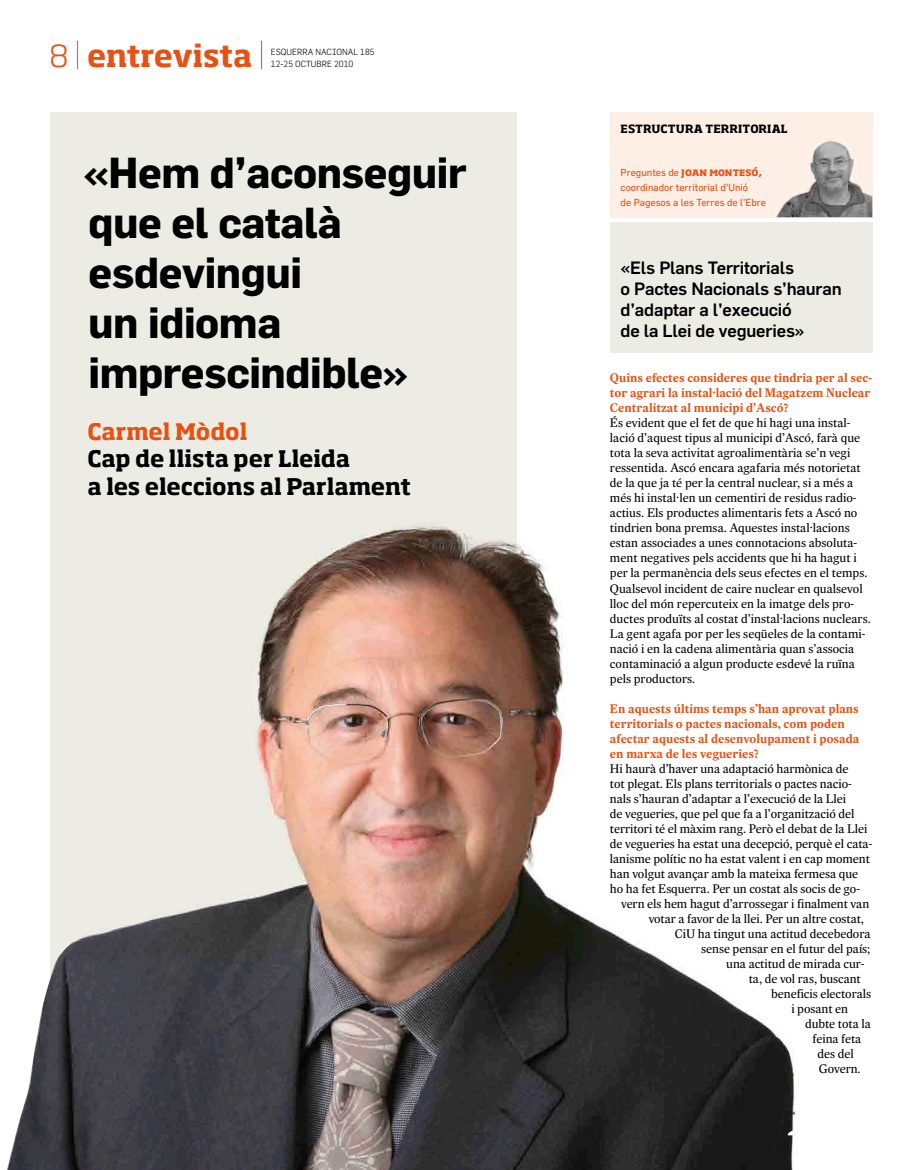
<style>
.page{position:relative;width:922px;height:1170px;background:#fff}
.page>*{position:absolute;margin:0;border:0;box-sizing:border-box;transform-origin:0 0}
.t1{font:700 42.5px/50px "Flama";letter-spacing:-.01em;color:#000}
.t2{font:700 30px "Soho Std";letter-spacing:-.01em;color:#e75112}
.t3{font:700 22.5px/27.5px "Soho Std";letter-spacing:-.005em;color:#000}
.t4{font:700 22.5px "Soho Std";color:#e75112}
.t5{font:500 17.5px/21.2px "Flama";letter-spacing:-.01em;color:#000}
.t6{font:12.5px/15px "Expresso Texto";color:#000}
.t7{font:700 12.5px/15px "Expresso Texto";color:#e75112}
.t8{font:700 11.25px "Soho Std";color:#e75112}
.t9{font:700 11.25px "Soho Std";letter-spacing:.015em;color:#000}
.t10{font:10px/15px "Flama";color:#e75112}
.t11{font:300 8.75px/12.5px "Flama";color:#000}
.s1{font-weight:300}
.s2{font-weight:100;color:#000}
.s3{font-family:"Flama";font-weight:400;font-size:10px}
</style>
<div class="page">
<div style="left:50px;top:112px;width:466px;height:1057px;background:#edece4"></div>
<img style="left:7px;top:522px;width:510px;height:647px">
<img style="left:516px;top:539px;width:280px;height:630px">
<div style="left:609px;top:112px;width:263px;height:105px;background:#fdefe5"></div>
<img style="left:776px;top:138px;width:96px;height:79px">
<div style="left:610px;top:222px;width:262px;height:130px;background:#edece4"></div>
<h2 class="t2" style="left:50px;top:37px;width:216px"><span class="s1">8</span> <span class="s2">|</span> entrevista <span class="s2">|</span></h2>
<p class="t11" style="left:271px;top:45px;width:105px">ESQUERRA NACIONAL 185<br>12-25 OCTUBRE 2010</p>
<h1 class="t1" style="left:84px;top:146px;width:384px">«Hem d’aconseguir que el català esdevingui<br>un idioma imprescindible»</h1>
<h3 class="t4" style="left:87px;top:417px;width:161px">Carmel Mòdol</h3>
<h3 class="t3" style="left:87px;top:444px;width:325px">Cap de llista per Lleida<br>a les eleccions al Parlament</h3>
<p class="t9" style="left:620px;top:122px;width:169px">ESTRUCTURA TERRITORIAL</p>
<p class="t8" style="left:620px;top:164px;width:143px"><span class="s3">Preguntes de</span> JOAN MONTESÓ,</p>
<p class="t10" style="left:620px;top:179px;width:147px">coordinador territorial d’Unió<br>de Pagesos a les Terres de l’Ebre</p>
<h3 class="t5" style="left:620px;top:256px;width:223px">«Els Plans Territorials<br>o Pactes Nacionals s’hauran d’adaptar a l’execució<br>de la Llei de vegueries»</h3>
<p class="t7" style="left:609px;top:370px;width:264px">Quins efectes consideres que tindria per al sec&shy;tor agrari la instal·lació del Magatzem Nuclear<br>Centralitzat al municipi d’Ascó?</p>
<p class="t6" style="left:609px;top:415px;width:262px">És evident que el fet de que hi hagi una instal&shy;lació d’aquest tipus al municipi d’Ascó, farà que tota la seva activitat agroalimentària se’n vegi ressentida. Ascó encara agafaria més notorietat de la que ja té per la central nuclear, si a més a més hi instal·len un cementiri de residus radio&shy;actius. Els productes alimentaris fets a Ascó no tindrien bona premsa. Aquestes instal·lacions estan associades a unes connotacions absoluta&shy;ment negatives pels accidents que hi ha hagut i per la permanència dels seus efectes en el temps.<br>Qualsevol incident de caire nuclear en qualsevol lloc del món repercuteix en la imatge dels pro&shy;ductes produïts al costat d’instal·lacions nuclears.<br>La gent agafa por per les seqüeles de la contami&shy;nació i en la cadena alimentària quan s’associa contaminació a algun producte esdevé la ruïna pels productors.</p>
<p class="t7" style="left:609px;top:700px;width:251px">En aquests últims temps s’han aprovat plans territorials o pactes nacionals, com poden afectar aquests al desenvolupament i posada en marxa de les vegueries?</p>
<p class="t6" style="left:609px;top:760px;width:240px">Hi haurà d’haver una adaptació harmònica de</p>
<p class="t6" style="left:609px;top:775px;width:243px">tot plegat. Els plans territorials o pactes nacio-</p>
<p class="t6" style="left:609px;top:790px;width:238px">nals s’hauran d’adaptar a l’execució de la Llei</p>
<p class="t6" style="left:609px;top:805px;width:246px">de vegueries, que pel que fa a l’organització del</p>
<p class="t6" style="left:609px;top:820px;width:259px">territori té el màxim rang. Però el debat de la Llei</p>
<p class="t6" style="left:609px;top:835px;width:264px">de vegueries ha estat una decepció, perquè el cata-</p>
<p class="t6" style="left:609px;top:850px;width:261px">lanisme polític no ha estat valent i en cap moment</p>
<p class="t6" style="left:609px;top:865px;width:250px">han volgut avançar amb la mateixa fermesa que</p>
<p class="t6" style="left:609px;top:880px;width:251px">ho ha fet Esquerra. Per un costat als socis de go-</p>
<p class="t6" style="left:621px;top:895px;width:249px">vern els hem hagut d’arrossegar i finalment van</p>
<p class="t6" style="left:648px;top:910px;width:217px">votar a favor de la llei. Per un altre costat,</p>
<p class="t6" style="left:674px;top:925px;width:197px">CiU ha tingut una actitud decebedora</p>
<p class="t6" style="left:701px;top:940px;width:171px">sense pensar en el futur del país;</p>
<p class="t6" style="left:726px;top:955px;width:140px">una actitud de mirada cur-</p>
<p class="t6" style="left:748px;top:970px;width:113px">ta, de vol ras, buscant</p>
<p class="t6" style="left:771px;top:985px;width:101px">beneficis electorals</p>
<p class="t6" style="left:791px;top:1000px;width:58px">i posant en</p>
<p class="t6" style="left:804px;top:1015px;width:67px">dubte tota la</p>
<p class="t6" style="left:812px;top:1030px;width:50px">feina feta</p>
<p class="t6" style="left:817px;top:1045px;width:38px">des del</p>
<p class="t6" style="left:818px;top:1060px;width:43px">Govern.</p>
</div>
